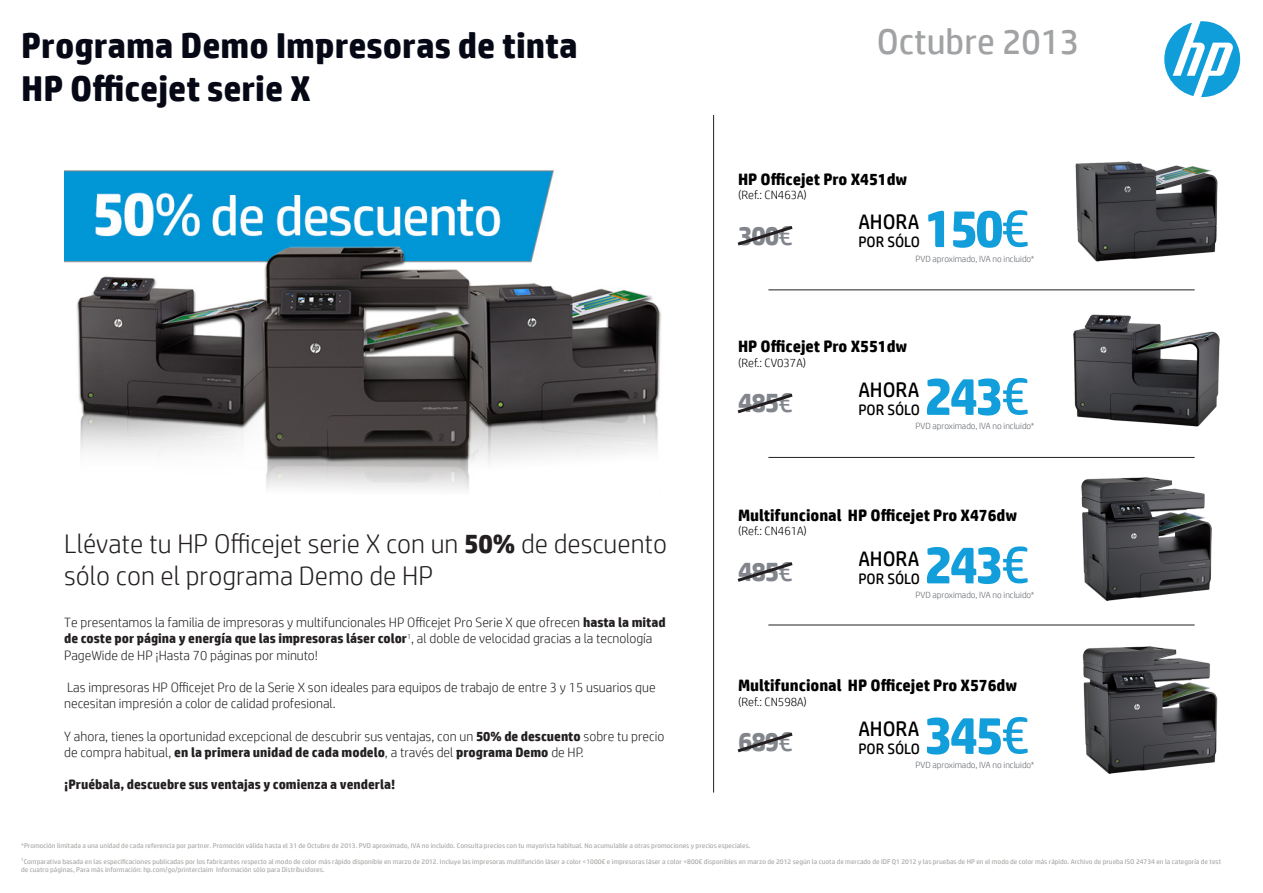
<style>
.page{position:relative;width:1263px;height:893px;background:#fff}
.page>*{position:absolute;margin:0;border:0;box-sizing:border-box;transform-origin:0 0}
.t1{font:700 52.5px "HP Simplified";letter-spacing:-.05em;color:#129eda}
.t2{font:700 36px/43.2px "HP Simplified";color:#060815}
.t3{font:36px "HP Simplified";color:#a0a2a4}
.t4{font:300 27px/32.4px "HP Simplified";color:#231f20}
.t5{font:700 27px "HP Simplified";letter-spacing:-.04em;color:#82868c}
.t6{font:21px "HP Simplified";color:#000}
.t7{font:700 16.5px "HP Simplified";color:#000}
.t8{font:15px "HP Simplified";color:#000}
.t9{font:300 13.5px/16.2px "HP Simplified";color:#231f20}
.t10{font:700 13.5px "HP Simplified";color:#231f20}
.t11{font:300 12px "HP Simplified";color:#000}
.t12{font:300 9px "HP Simplified";color:#5f6368}
.t13{font:6.9px/8.2px "HP Simplified";color:#aaa9a7;scale:1.04 1}
.s1{font-weight:700}
.s2{font-weight:400}
</style>
<div class="page">
<img style="left:1082px;top:646px;width:136px;height:128px">
<img style="left:64px;top:170px;width:597px;height:320px">
<svg style="left:1164px;top:21px;width:76px;height:76px"></svg>
<hr style="left:713px;top:115px;width:1px;height:677px;background:#231f20">
<svg style="left:737px;top:226px;width:56px;height:20px"></svg>
<img style="left:1075px;top:161px;width:143px;height:101px">
<svg style="left:737px;top:393px;width:56px;height:21px"></svg>
<hr style="left:768px;top:290px;width:426px;height:1px;background:#231f20">
<hr style="left:768px;top:457px;width:426px;height:1px;background:#231f20">
<hr style="left:768px;top:625px;width:426px;height:1px;background:#231f20">
<img style="left:1073px;top:314px;width:147px;height:113px">
<svg style="left:737px;top:562px;width:56px;height:20px"></svg>
<img style="left:1081px;top:477px;width:131px;height:124px">
<svg style="left:737px;top:732px;width:56px;height:21px"></svg>
<h2 class="t2" style="left:21px;top:23px;width:558px">Programa Demo Impresoras de tinta<br>HP Officejet serie X</h2>
<h3 class="t4" style="left:64px;top:527px;width:604px">Llévate tu HP Officejet serie X con un <span class="s1">50%</span> de descuento sólo con el programa Demo de HP</h3>
<p class="t9" style="left:64px;top:614px;width:603px">Te presentamos la familia de impresoras y multifuncionales HP Officejet Pro Serie X que ofrecen <span class="s1">hasta la mitad de coste por página y energía que las impresoras láser color</span><sup>1</sup>, al doble de velocidad gracias a la tecnología<br>PageWide de HP ¡Hasta 70 páginas por minuto!</p>
<h3 class="t9" style="left:64px;top:679px;width:593px">Las impresoras HP Officejet Pro de la Serie X son ideales para equipos de trabajo de entre 3 y 15 usuarios que necesitan impresión a color de calidad profesional.</h3>
<h3 class="t9" style="left:64px;top:728px;width:602px">Y ahora, tienes la oportunidad excepcional de descubrir sus ventajas, con un <span class="s1">50% de descuento</span> sobre tu precio de compra habitual, <span class="s1">en la primera unidad de cada modelo</span>, a través del <span class="s1">programa Demo</span> de HP.</h3>
<h3 class="t10" style="left:64px;top:777px;width:333px">¡Pruébala, descuebre sus ventajas y comienza a venderla!</h3>
<h2 class="t3" style="left:877px;top:21px;width:204px">Octubre 2013</h2>
<h3 class="t7" style="left:738px;top:169px;width:171px">HP Officejet Pro X451dw</h3>
<h3 class="t11" style="left:738px;top:188px;width:70px">(Ref.: CN463A)</h3>
<h3 class="t5" style="left:738px;top:219px;width:56px">300<span class="s2">€</span></h3>
<h1 class="t1" style="left:924px;top:198px;width:106px">150<span class="s2">€</span></h1>
<h3 class="t12" style="left:915px;top:253px;width:120px">PVD aproximado, IVA no incluido*</h3>
<h3 class="t6" style="left:858px;top:210px;width:62px">AHORA</h3>
<h3 class="t8" style="left:858px;top:234px;width:63px">POR SÓLO</h3>
<h3 class="t7" style="left:738px;top:337px;width:171px">HP Officejet Pro X551dw</h3>
<h3 class="t11" style="left:738px;top:356px;width:70px">(Ref.: CV037A)</h3>
<h3 class="t5" style="left:738px;top:387px;width:56px">485<span class="s2">€</span></h3>
<h1 class="t1" style="left:924px;top:366px;width:106px">243<span class="s2">€</span></h1>
<h3 class="t12" style="left:915px;top:421px;width:120px">PVD aproximado, IVA no incluido*</h3>
<h3 class="t6" style="left:858px;top:378px;width:62px">AHORA</h3>
<h3 class="t8" style="left:858px;top:401px;width:63px">POR SÓLO</h3>
<h3 class="t7" style="left:738px;top:505px;width:281px">Multifuncional HP Officejet Pro X476dw</h3>
<h3 class="t11" style="left:738px;top:524px;width:70px">(Ref.: CN461A)</h3>
<h3 class="t5" style="left:738px;top:556px;width:56px">485<span class="s2">€</span></h3>
<h1 class="t1" style="left:924px;top:534px;width:106px">243<span class="s2">€</span></h1>
<h3 class="t12" style="left:915px;top:590px;width:120px">PVD aproximado, IVA no incluido*</h3>
<h3 class="t6" style="left:858px;top:546px;width:62px">AHORA</h3>
<h3 class="t8" style="left:858px;top:570px;width:63px">POR SÓLO</h3>
<h3 class="t7" style="left:738px;top:676px;width:281px">Multifuncional HP Officejet Pro X576dw</h3>
<h3 class="t11" style="left:738px;top:695px;width:70px">(Ref.: CN598A)</h3>
<h3 class="t5" style="left:738px;top:726px;width:56px">689<span class="s2">€</span></h3>
<h1 class="t1" style="left:924px;top:705px;width:106px">345<span class="s2">€</span></h1>
<h3 class="t12" style="left:915px;top:760px;width:120px">PVD aproximado, IVA no incluido*</h3>
<h3 class="t6" style="left:858px;top:717px;width:62px">AHORA</h3>
<h3 class="t8" style="left:858px;top:740px;width:63px">POR SÓLO</h3>
<p class="t13" style="left:21px;top:841px;width:703px">*Promoción limitada a una unidad de cada referencia por partner. Promoción válida hasta el 31 de Octubre de 2013. PVD aproximado, IVA no incluido. Consulta precios con tu mayorista habitual. No acumulable a otras promociones y precios especiales.</p>
<p class="t13" style="left:21px;top:857px;width:1155px"><sup>1</sup>Comparativa basada en las especificaciones publicadas por los fabricantes respecto al modo de color más rápido disponible en marzo de 2012. Incluye las impresoras multifunción láser a color &lt;1000€ e impresoras láser a color &lt;800€ disponibles en marzo de 2012 según la cuota de mercado de IDF Q1 2012 y las pruebas de HP en el modo de color más rápido. Archivo de prueba ISO 24734 en la categoría de test de cuatro páginas, Para más información: hp.com/go/printerclaim Información sólo para Distribuidores.</p>
</div>
